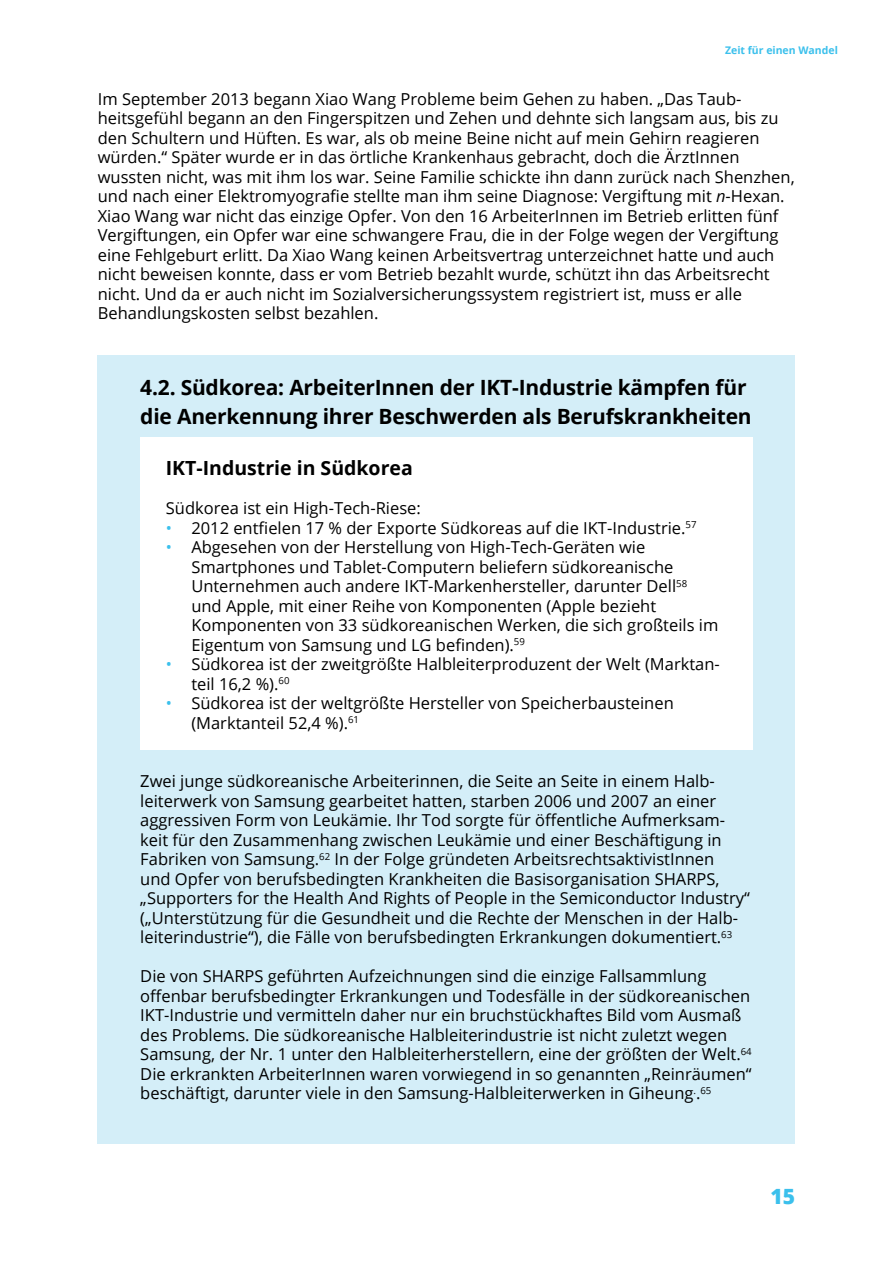
<style>
.page{position:relative;width:893px;height:1263px;background:#fff}
.page>*{position:absolute;margin:0;border:0;box-sizing:border-box;transform-origin:0 0}
.t1{font:700 21px/28.5px "Open Sans";letter-spacing:-.01em;color:#000}
.t2{font:800 21px "Open Sans";color:#3bc0ec}
.t3{font:700 19.5px "Open Sans";color:#000}
.t4{font:16.5px/19.5px "Open Sans";color:#000}
.t5{font:700 10.5px "Open Sans";color:#3bc0ec}
.s1{font-style:italic}
.s2{color:#3bc0ec}
</style>
<div class="page">
<div style="left:98px;top:355px;width:697px;height:789px;background:#d4eef8"></div>
<div style="left:140px;top:438px;width:612px;height:312px;background:#fff"></div>
<p class="t5" style="left:725px;top:43px;width:114px">Zeit für einen Wandel</p>
<p class="t4" style="left:98px;top:88px;width:698px">Im September 2013 begann Xiao Wang Probleme beim Gehen zu haben. „Das Taub&shy;heitsgefühl begann an den Fingerspitzen und Zehen und dehnte sich langsam aus, bis zu den Schultern und Hüften. Es war, als ob meine Beine nicht auf mein Gehirn reagieren würden.“ Später wurde er in das örtliche Krankenhaus gebracht, doch die ÄrztInnen wussten nicht, was mit ihm los war. Seine Familie schickte ihn dann zurück nach Shenzhen, und nach einer Elektromyografie stellte man ihm seine Diagnose: Vergiftung mit <span class="s1">n</span>-Hexan.<br>Xiao Wang war nicht das einzige Opfer. Von den 16 ArbeiterInnen im Betrieb erlitten fünf Vergiftungen, ein Opfer war eine schwangere Frau, die in der Folge wegen der Vergiftung eine Fehlgeburt erlitt. Da Xiao Wang keinen Arbeitsvertrag unterzeichnet hatte und auch nicht beweisen konnte, dass er vom Betrieb bezahlt wurde, schützt ihn das Arbeitsrecht nicht. Und da er auch nicht im Sozialversicherungssystem registriert ist, muss er alle Behandlungskosten selbst bezahlen.</p>
<p class="t1" style="left:140px;top:373px;width:613px">4.2. Südkorea: ArbeiterInnen der IKT-Industrie kämpfen für die Anerkennung ihrer Beschwerden als Berufskrankheiten</p>
<p class="t3" style="left:166px;top:454px;width:248px">IKT-Industrie in Südkorea</p>
<p class="t4" style="left:166px;top:498px;width:257px">Südkorea ist ein High-Tech-Riese:</p>
<p class="t4" style="left:166px;top:517px;width:532px"><span class="s2">•</span> 2012 entfielen 17 % der Exporte Südkoreas auf die IKT-Industrie.<sup>57</sup></p>
<p class="t4" style="left:191px;top:537px;width:529px;text-indent:-26px"><span class="s2">•</span> Abgesehen von der Herstellung von High-Tech-Geräten wie Smartphones und Tablet-Computern beliefern südkoreanische Unternehmen auch andere IKT-Markenhersteller, darunter Dell<sup>58 </sup>und Apple, mit einer Reihe von Komponenten (Apple bezieht Komponenten von 33 südkoreanischen Werken, die sich großteils im Eigentum von Samsung und LG befinden).<sup>59</sup></p>
<p class="t4" style="left:191px;top:654px;width:530px;text-indent:-26px"><span class="s2">•</span> Südkorea ist der zweitgrößte Halbleiterproduzent der Welt (Marktan&shy;teil 16,2 %).<sup>60</sup></p>
<p class="t4" style="left:191px;top:693px;width:484px;text-indent:-26px"><span class="s2">•</span> Südkorea ist der weltgrößte Hersteller von Speicherbausteinen (Marktanteil 52,4 %).<sup>61</sup></p>
<p class="t4" style="left:140px;top:771px;width:611px">Zwei junge südkoreanische Arbeiterinnen, die Seite an Seite in einem Halb&shy;leiterwerk von Samsung gearbeitet hatten, starben 2006 und 2007 an einer aggressiven Form von Leukämie. Ihr Tod sorgte für öffentliche Aufmerksam&shy;keit für den Zusammenhang zwischen Leukämie und einer Beschäftigung in Fabriken von Samsung.<sup>62</sup> In der Folge gründeten ArbeitsrechtsaktivistInnen<br>und Opfer von berufsbedingten Krankheiten die Basisorganisation SHARPS, „Supporters for the Health And Rights of People in the Semiconductor Industry“ („Unterstützung für die Gesundheit und die Rechte der Menschen in der Halb&shy;leiterindustrie“), die Fälle von berufsbedingten Erkrankungen dokumentiert.<sup>63</sup></p>
<p class="t4" style="left:140px;top:966px;width:613px">Die von SHARPS geführten Aufzeichnungen sind die einzige Fallsammlung offenbar berufsbedingter Erkrankungen und Todesfälle in der südkoreanischen IKT-Industrie und vermitteln daher nur ein bruchstückhaftes Bild vom Ausmaß des Problems. Die südkoreanische Halbleiterindustrie ist nicht zuletzt wegen Samsung, der Nr. 1 unter den Halbleiterherstellern, eine der größten der Welt.<sup>64<br></sup>Die erkrankten ArbeiterInnen waren vorwiegend in so genannten „Reinräumen“ beschäftigt, darunter viele in den Samsung-Halbleiterwerken in Giheung<sup>.</sup>.<sup>65</sup></p>
<p class="t2" style="left:771px;top:1180px;width:26px">15</p>
</div>
